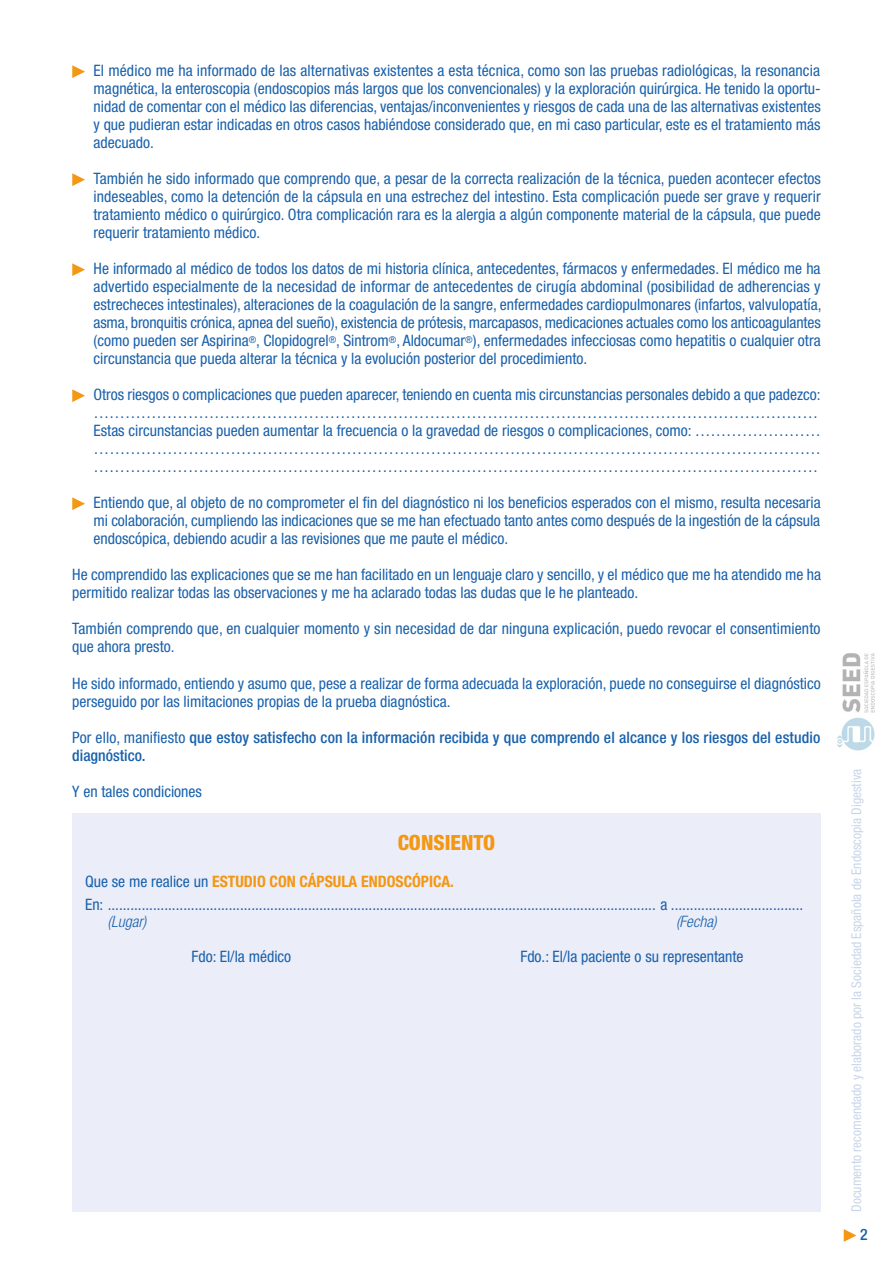
<style>
.page{position:relative;width:893px;height:1263px;background:#fff}
.page>*{position:absolute;margin:0;border:0;box-sizing:border-box;transform-origin:0 0}
.t1{font:800 condensed 21px "Helvetica Neue LT Std";color:#f49712}
.t2{font:condensed 15.75px/18px "Helvetica Neue LT Std";color:#1961ac}
.t3{font:500 condensed 15.75px/18px "Helvetica Neue LT Std";letter-spacing:.005em;color:#1961ac}
.t4{font:italic 300 condensed 15.75px "Helvetica Neue LT Std";color:#1961ac}
.t5{font:condensed 13.5px "Helvetica Neue LT Std";color:#c9d6e9}
.s1{font-weight:400}
.s2{font-weight:700;color:#f49712}
</style>
<div class="page">
<img style="left:837px;top:653px;width:38px;height:98px">
<div style="left:72px;top:814px;width:749px;height:398px;background:#ebedf8"></div>
<svg style="left:72px;top:65px;width:13px;height:13px"></svg>
<svg style="left:72px;top:173px;width:13px;height:13px"></svg>
<svg style="left:72px;top:263px;width:13px;height:13px"></svg>
<svg style="left:72px;top:389px;width:13px;height:13px"></svg>
<svg style="left:72px;top:497px;width:13px;height:13px"></svg>
<svg style="left:844px;top:1229px;width:12px;height:13px"></svg>
<p class="t2" style="left:94px;top:62px;width:729px;text-align:justify">El médico me ha informado de las alternativas existentes a esta técnica, como son las pruebas radiológicas, la resonancia magnética, la enteroscopia (endoscopios más largos que los convencionales) y la exploración quirúrgica. He tenido la oportu&shy;nidad de comentar con el médico las diferencias, ventajas/inconvenientes y riesgos de cada una de las alternativas existentes y que pudieran estar indicadas en otros casos habiéndose considerado que, en mi caso particular, este es el tratamiento más adecuado.</p>
<p class="t2" style="left:94px;top:170px;width:729px;text-align:justify">También he sido informado que comprendo que, a pesar de la correcta realización de la técnica, pueden acontecer efectos indeseables, como la detención de la cápsula en una estrechez del intestino. Esta complicación puede ser grave y requerir tratamiento médico o quirúrgico. Otra complicación rara es la alergia a algún componente material de la cápsula, que puede requerir tratamiento médico.</p>
<p class="t2" style="left:94px;top:260px;width:729px;text-align:justify">He informado al médico de todos los datos de mi historia clínica, antecedentes, fármacos y enfermedades. El médico me ha advertido especialmente de la necesidad de informar de antecedentes de cirugía abdominal (posibilidad de adherencias y estrecheces intestinales), alteraciones de la coagulación de la sangre, enfermedades cardiopulmonares (infartos, valvulopatía, asma, bronquitis crónica, apnea del sueño), existencia de prótesis, marcapasos, medicaciones actuales como los anticoagulantes (como pueden ser Aspirina<sup>®</sup>, Clopidogrel<sup>®</sup>, Sintrom<sup>®</sup>, Aldocumar<sup>®</sup>), enfermedades infecciosas como hepatitis o cualquier otra circunstancia que pueda alterar la técnica y la evolución posterior del procedimiento.</p>
<p class="t2" style="left:94px;top:386px;width:729px">Otros riesgos o complicaciones que pueden aparecer, teniendo en cuenta mis circunstancias personales debido a que padezco: ………………………………………………………………………………………………………………………… Estas circunstancias pueden aumentar la frecuencia o la gravedad de riesgos o complicaciones, como: …………………… ………………………………………………………………………………………………………………………… …………………………………………………………………………………………………………………………</p>
<p class="t2" style="left:94px;top:494px;width:729px;text-align:justify">Entiendo que, al objeto de no comprometer el fin del diagnóstico ni los beneficios esperados con el mismo, resulta necesaria mi colaboración, cumpliendo las indicaciones que se me han efectuado tanto antes como después de la ingestión de la cápsula endoscópica, debiendo acudir a las revisiones que me paute el médico.</p>
<p class="t2" style="left:72px;top:566px;width:750px">He comprendido las explicaciones que se me han facilitado en un lenguaje claro y sencillo, y el médico que me ha atendido me ha permitido realizar todas las observaciones y me ha aclarado todas las dudas que le he planteado.</p>
<p class="t2" style="left:72px;top:620px;width:750px">También comprendo que, en cualquier momento y sin necesidad de dar ninguna explicación, puedo revocar el consentimiento que ahora presto.</p>
<p class="t2" style="left:72px;top:674px;width:750px">He sido informado, entiendo y asumo que, pese a realizar de forma adecuada la exploración, puede no conseguirse el diagnóstico perseguido por las limitaciones propias de la prueba diagnóstica.</p>
<p class="t3" style="left:72px;top:728px;width:749px"><span class="s1">Por ello, manifiesto</span> que estoy satisfecho con la información recibida y que comprendo el alcance y los riesgos del estudio diagnóstico.</p>
<p class="t2" style="left:72px;top:782px;width:131px">Y en tales condiciones</p>
<h1 class="t1" style="left:398px;top:829px;width:99px">CONSIENTO</h1>
<p class="t2" style="left:85px;top:869px;width:720px;line-height:23.7px">Que se me realice un <span class="s2">ESTUDIO CON CÁPSULA ENDOSCÓPICA.<br></span>En: ................................................................................................................................................. a ...................................</p>
<p class="t4" style="left:108px;top:913px;width:40px">(Lugar)</p>
<p class="t4" style="left:676px;top:913px;width:42px">(Fecha)</p>
<p class="t2" style="left:192px;top:947px;width:101px">Fdo: El/la médico</p>
<p class="t2" style="left:520px;top:947px;width:225px">Fdo.: El/la paciente o su representante</p>
<p class="t5" style="left:849px;top:1212px;width:444px;rotate:-90deg">Documento recomendado y elaborado por la Sociedad Española de Endoscopia Digestiva</p>
<p class="t3" style="left:860px;top:1225px;width:9px">2</p>
</div>
